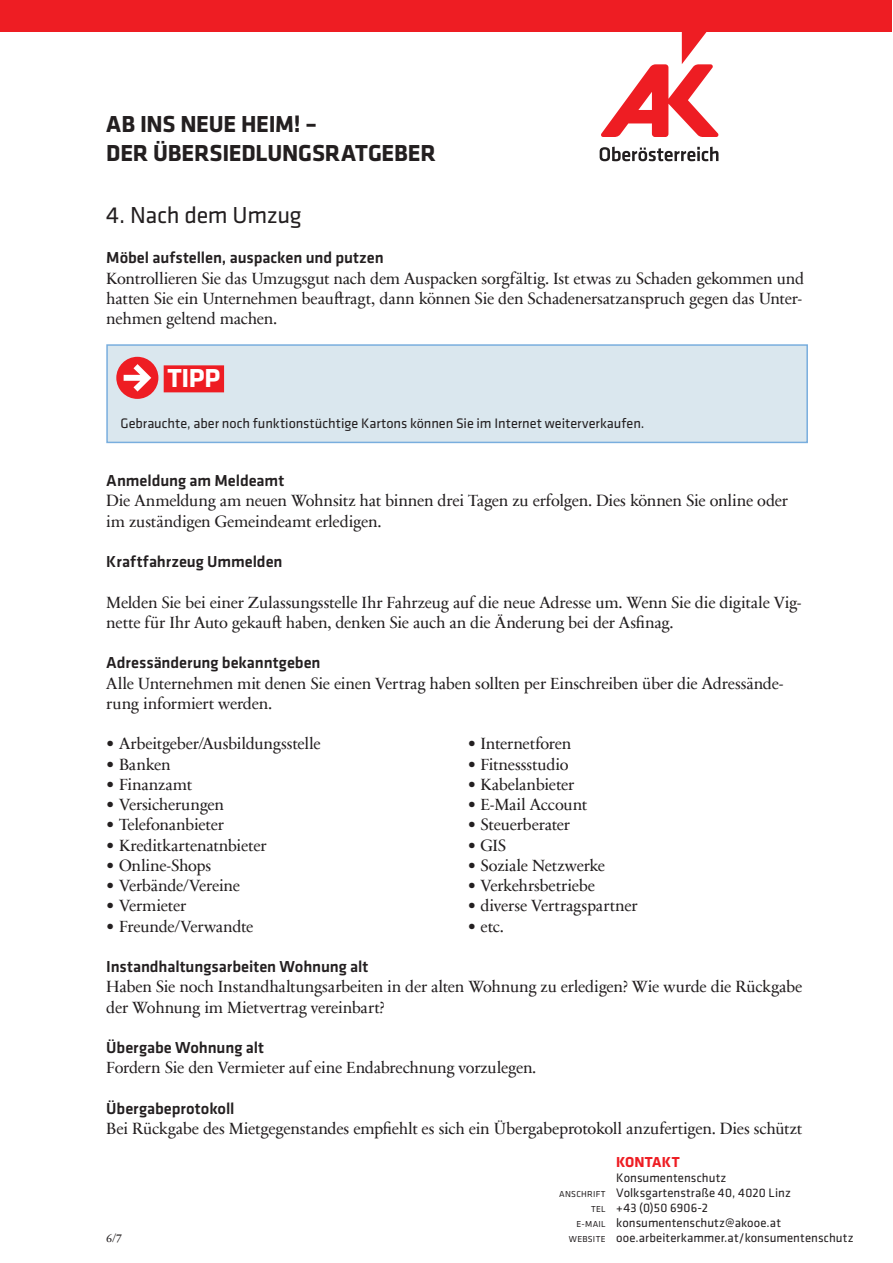
<style>
.page{position:relative;width:893px;height:1263px;background:#fff}
.page>*{position:absolute;margin:0;border:0;box-sizing:border-box;transform-origin:0 0}
.t1{font:700 27px "Klavika Basic";color:#fff}
.t2{font:700 24px/28.8px "Klavika Basic";letter-spacing:-.01em;color:#231f20}
.t3{font:24px "Klavika Basic";letter-spacing:-.015em;color:#231f20}
.t4{font:16.5px/20.2px "Sabon Next Com";letter-spacing:-.015em;color:#231f20}
.t5{font:500 16.5px "Klavika Basic";letter-spacing:-.005em;color:#231f20}
.t6{font:700 15px "Klavika Basic";letter-spacing:.01em;color:#ee1d23}
.t7{font:14.25px "Klavika Basic";letter-spacing:-.005em;color:#231f20}
.t8{font:12.75px "Klavika Basic";letter-spacing:.005em;color:#231f20}
.t9{font:12px "Sabon Next Com";color:#231f20}
.s1{font-size:9px}
</style>
<div class="page">
<div style="left:0;top:0;width:892px;height:32px;background:#ee1d23"></div>
<svg style="left:601px;top:32px;width:118px;height:105px"></svg>
<svg style="left:600px;top:147px;width:118px;height:14px"></svg>
<div style="left:107px;top:345px;width:700px;height:97px;background:#dae7ee"></div>
<div style="left:164px;top:365px;width:60px;height:27px;background:#ee1d23"></div>
<div style="left:106px;top:344px;width:702px;height:99px;border:2px solid #79aede"></div>
<div style="left:116px;top:357px;width:42px;height:42px;background:#ee1d23;border-radius:50%"></div>
<svg style="left:124px;top:364px;width:27px;height:27px"></svg>
<h2 class="t2" style="left:106px;top:109px;width:331px">AB INS NEUE HEIM! –<br>DER ÜBERSIEDLUNGSRATGEBER</h2>
<h2 class="t3" style="left:106px;top:199px;width:197px">4. Nach dem Umzug</h2>
<p class="t5" style="left:106px;top:247px;width:279px">Möbel aufstellen, auspacken und putzen</p>
<p class="t4" style="left:106px;top:267px;width:699px">Kontrollieren Sie das Umzugsgut nach dem Auspacken sorgfältig. Ist etwas zu Schaden gekommen und hatten Sie ein Unternehmen beauftragt, dann können Sie den Schadenersatzanspruch gegen das Unter&shy;nehmen geltend machen.</p>
<h1 class="t1" style="left:167px;top:359px;width:54px">TIPP</h1>
<p class="t7" style="left:121px;top:414px;width:525px">Gebrauchte, aber noch funktionstüchtige Kartons können Sie im Internet weiterverkaufen.</p>
<p class="t5" style="left:106px;top:469px;width:180px">Anmeldung am Meldeamt</p>
<p class="t4" style="left:106px;top:490px;width:683px">Die Anmeldung am neuen Wohnsitz hat binnen drei Tagen zu erfolgen. Dies können Sie online oder im zuständigen Gemeindeamt erledigen.</p>
<p class="t5" style="left:106px;top:550px;width:178px">Kraftfahrzeug Ummelden</p>
<p class="t4" style="left:106px;top:591px;width:696px">Melden Sie bei einer Zulassungsstelle Ihr Fahrzeug auf die neue Adresse um. Wenn Sie die digitale Vig&shy;nette für Ihr Auto gekauft haben, denken Sie auch an die Änderung bei der Asfinag.</p>
<p class="t5" style="left:106px;top:652px;width:216px">Adressänderung bekanntgeben</p>
<p class="t4" style="left:106px;top:672px;width:678px">Alle Unternehmen mit denen Sie einen Vertrag haben sollten per Einschreiben über die Adressände&shy;rung informiert werden.</p>
<p class="t4" style="left:106px;top:733px;width:216px">• Arbeitgeber/Ausbildungsstelle</p>
<p class="t4" style="left:106px;top:753px;width:66px">• Banken</p>
<p class="t4" style="left:106px;top:773px;width:87px">• Finanzamt</p>
<p class="t4" style="left:106px;top:794px;width:119px">• Versicherungen</p>
<p class="t4" style="left:106px;top:814px;width:119px">• Telefonanbieter</p>
<p class="t4" style="left:106px;top:834px;width:162px">• Kreditkartenatnbieter</p>
<p class="t4" style="left:106px;top:854px;width:107px">• Online-Shops</p>
<p class="t4" style="left:106px;top:875px;width:135px">• Verbände/Vereine</p>
<p class="t4" style="left:106px;top:895px;width:82px">• Vermieter</p>
<p class="t4" style="left:106px;top:915px;width:149px">• Freunde/Verwandte</p>
<p class="t4" style="left:468px;top:733px;width:105px">• Internetforen</p>
<p class="t4" style="left:468px;top:753px;width:102px">• Fitnessstudio</p>
<p class="t4" style="left:468px;top:773px;width:108px">• Kabelanbieter</p>
<p class="t4" style="left:468px;top:794px;width:121px">• E-Mail Account</p>
<p class="t4" style="left:468px;top:814px;width:104px">• Steuerberater</p>
<p class="t4" style="left:468px;top:834px;width:40px">• GIS</p>
<p class="t4" style="left:468px;top:854px;width:139px">• Soziale Netzwerke</p>
<p class="t4" style="left:468px;top:875px;width:129px">• Verkehrsbetriebe</p>
<p class="t4" style="left:468px;top:895px;width:171px">• diverse Vertragspartner</p>
<p class="t4" style="left:468px;top:915px;width:38px">• etc.</p>
<p class="t5" style="left:106px;top:955px;width:264px">Instandhaltungsarbeiten Wohnung alt</p>
<p class="t4" style="left:106px;top:976px;width:698px">Haben Sie noch Instandhaltungsarbeiten in der alten Wohnung zu erledigen? Wie wurde die Rückgabe der Wohnung im Mietvertrag vereinbart?</p>
<p class="t5" style="left:106px;top:1036px;width:159px">Übergabe Wohnung alt</p>
<p class="t4" style="left:106px;top:1057px;width:432px">Fordern Sie den Vermieter auf eine Endabrechnung vorzulegen.</p>
<p class="t5" style="left:106px;top:1097px;width:130px">Übergabeprotokoll</p>
<p class="t4" style="left:106px;top:1118px;width:697px">Bei Rückgabe des Mietgegenstandes empfiehlt es sich ein Übergabeprotokoll anzufertigen. Dies schützt</p>
<p class="t6" style="left:616px;top:1151px;width:65px">KONTAKT</p>
<p class="t8" style="left:616px;top:1169px;width:112px">Konsumentenschutz</p>
<p class="t8" style="left:559px;top:1184px;width:233px"><span class="s1">ANSCHRIFT</span> Volksgartenstraße 40, 4020 Linz</p>
<p class="t8" style="left:591px;top:1199px;width:119px"><span class="s1">TEL</span> +43 (0)50 6906-2</p>
<p class="t8" style="left:576px;top:1214px;width:206px"><span class="s1">E-MAIL</span> konsumentenschutz@akooe.at</p>
<p class="t9" style="left:106px;top:1228px;width:17px">6/7</p>
<p class="t8" style="left:569px;top:1229px;width:286px"><span class="s1">WEBSITE</span> ooe.arbeiterkammer.at/konsumentenschutz</p>
</div>
